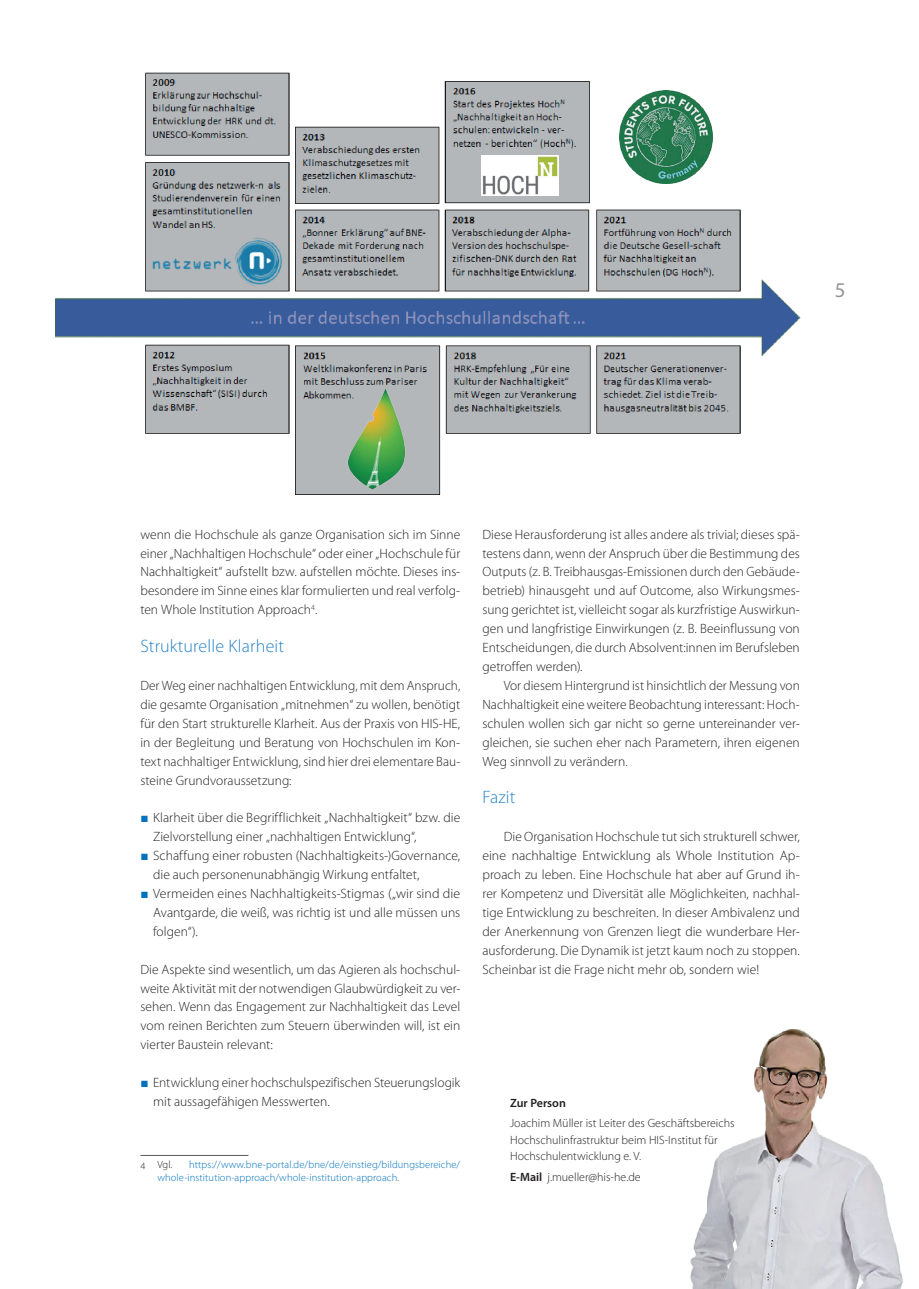
<style>
.page{position:relative;width:919px;height:1289px;background:#fff}
.page>*{position:absolute;margin:0;border:0;box-sizing:border-box;transform-origin:0 0}
.t1{font:21px "Myriad Pro";color:#939598}
.Überschrift_2_einspa{font:300 18px "Myriad Pro";letter-spacing:.01em;color:#2783c5}
.Standard_1-spaltig{font:300 13.5px/18.9px "Myriad Pro";color:#231f20;text-align:justify}
.Personenangaben{font:300 12px/16.5px "Myriad Pro";color:#231f20}
.Personenangaben-2{font:600 12px "Myriad Pro";color:#231f20}
.Fußnotentext{font:300 10.5px/12.8px "Myriad Pro";letter-spacing:.01em;color:#0072bc}
.Fußnotentext-2{font:300 10.5px "Myriad Pro";color:#231f20}
.s1{font-family:"Arial";font-weight:400;color:#0072bc}
.s2{color:#231f20}
.s3{font-weight:600}
</style>
<div class="page">
<img style="left:55px;top:72px;width:745px;height:423px">
<img style="left:690px;top:1029px;width:213px;height:259px">
<img style="left:347px;top:384px;width:60px;height:109px">
<img style="left:481px;top:155px;width:77px;height:40px">
<img style="left:619px;top:90px;width:94px;height:94px">
<hr style="left:140px;top:1154px;width:108px;height:1px;background:#57585a">
<h1 class="t1" style="left:834px;top:277px;width:12px">5</h1>
<p class="Standard_1-spaltig" style="left:140px;top:524px;width:321px">wenn die Hochschule als ganze Organisation sich im Sinne einer „Nachhaltigen Hochschule“ oder einer „Hochschule für Nachhaltigkeit“ aufstellt bzw. aufstellen möchte. Dieses ins&shy;besondere im Sinne eines klar formulierten und real verfolg&shy;ten Whole Institution Approach<sup>4</sup>.</p>
<p class="Überschrift_2_einspa" style="left:140px;top:635px;width:145px">Strukturelle Klarheit</p>
<p class="Standard_1-spaltig" style="left:140px;top:676px;width:321px">Der Weg einer nachhaltigen Entwicklung, mit dem Anspruch, die gesamte Organisation „mitnehmen“ zu wollen, benötigt für den Start strukturelle Klarheit. Aus der Praxis von HIS-HE, in der Begleitung und Beratung von Hochschulen im Kon&shy;text nachhaltiger Entwicklung, sind hier drei elementare Bau&shy;steine Grundvoraussetzung:</p>
<p class="Standard_1-spaltig" style="left:153px;top:808px;width:309px;text-indent:-13px"><span class="s1">■</span> Klarheit über die Begrifflichkeit „Nachhaltigkeit“ bzw. die<br>Zielvorstellung einer „nachhaltigen Entwicklung“,</p>
<p class="Standard_1-spaltig" style="left:153px;top:846px;width:308px;text-indent:-13px"><span class="s1">■</span> Schaffung einer robusten (Nachhaltigkeits-)Governance, die auch personenunabhängig Wirkung entfaltet,</p>
<p class="Standard_1-spaltig" style="left:153px;top:883px;width:309px;text-indent:-13px"><span class="s1">■</span> Vermeiden eines Nachhaltigkeits-Stigmas („wir sind die Avantgarde, die weiß, was richtig ist und alle müssen uns folgen“).</p>
<p class="Standard_1-spaltig" style="left:140px;top:959px;width:321px">Die Aspekte sind wesentlich, um das Agieren als hochschul&shy;weite Aktivität mit der notwendigen Glaubwürdigkeit zu ver&shy;sehen. Wenn das Engagement zur Nachhaltigkeit das Level vom reinen Berichten zum Steuern überwinden will, ist ein vierter Baustein relevant:</p>
<p class="Standard_1-spaltig" style="left:153px;top:1072px;width:308px;text-indent:-13px"><span class="s1">■</span> Entwicklung einer hochschulspezifischen Steuerungslogik mit aussagefähigen Messwerten.</p>
<p class="Fußnotentext-2" style="left:140px;top:1158px;width:33px">4 Vgl.</p>
<p class="Fußnotentext" style="left:157px;top:1158px;width:304px;text-indent:32px">https://www.bne-portal.de/bne/de/einstieg/bildungsbereiche/ whole-institution-approach/whole-institution-approach<span class="s2">.</span></p>
<p class="Standard_1-spaltig" style="left:482px;top:524px;width:319px">Diese Herausforderung ist alles andere als trivial; dieses spä&shy;testens dann, wenn der Anspruch über die Bestimmung des Outputs (z. B. Treibhausgas-Emissionen durch den Gebäude&shy;betrieb) hinausgeht und auf Outcome, also Wirkungsmes&shy;sung gerichtet ist, vielleicht sogar als kurzfristige Auswirkun&shy;gen und langfristige Einwirkungen (z. B. Beeinflussung von Entscheidungen, die durch Absolvent:innen im Berufsleben getroffen werden).</p>
<p class="Standard_1-spaltig" style="left:482px;top:676px;width:319px;text-indent:21px">Vor diesem Hintergrund ist hinsichtlich der Messung von Nachhaltigkeit eine weitere Beobachtung interessant: Hoch&shy;schulen wollen sich gar nicht so gerne untereinander ver&shy;gleichen, sie suchen eher nach Parametern, ihren eigenen Weg sinnvoll zu verändern.</p>
<p class="Überschrift_2_einspa" style="left:482px;top:786px;width:34px">Fazit</p>
<p class="Standard_1-spaltig" style="left:482px;top:827px;width:319px;text-indent:21px">Die Organisation Hochschule tut sich strukturell schwer, eine nachhaltige Entwicklung als Whole Institution Ap&shy;proach zu leben. Eine Hochschule hat aber auf Grund ih&shy;rer Kompetenz und Diversität alle Möglichkeiten, nachhal&shy;tige Entwicklung zu beschreiten. In dieser Ambivalenz und der Anerkennung von Grenzen liegt die wunderbare Her&shy;ausforderung. Die Dynamik ist jetzt kaum noch zu stoppen.<br>Scheinbar ist die Frage nicht mehr ob, sondern wie!</p>
<p class="Personenangaben-2" style="left:510px;top:1094px;width:57px">Zur Person</p>
<p class="Personenangaben" style="left:510px;top:1114px;width:226px">Joachim Müller ist Leiter des Geschäftsbereichs<br>Hochschulinfrastruktur beim HIS-Institut für<br>Hochschulentwicklung e. V.</p>
<p class="Personenangaben" style="left:510px;top:1168px;width:132px"><span class="s3">E-Mail</span> j.mueller@his-he.de</p>
</div>
